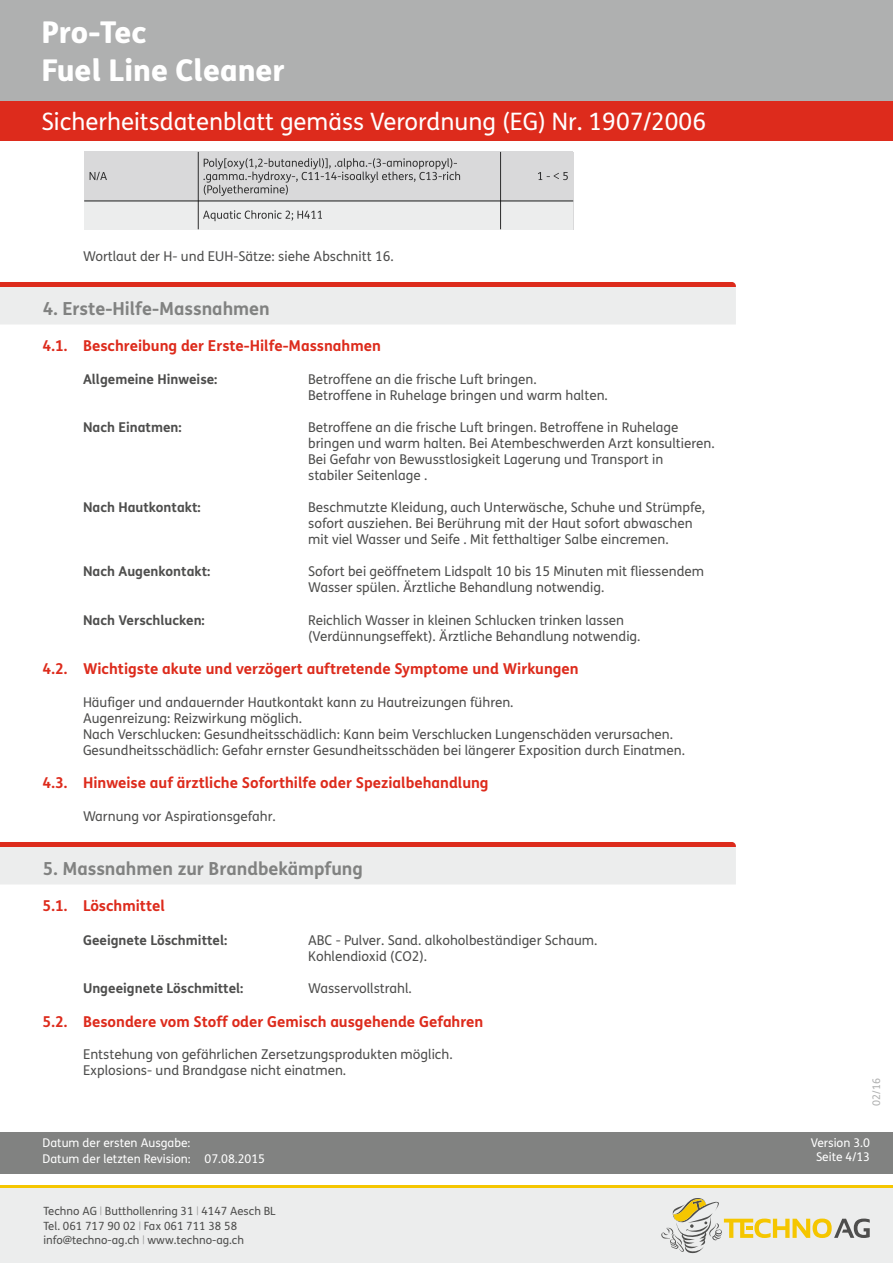
<style>
.page{position:relative;width:893px;height:1263px;background:#fff}
.page>*{position:absolute;margin:0;border:0;box-sizing:border-box;transform-origin:0 0}
.t1{font:700 30px/37.7px "FS Me";color:#fff}
.t2{font:24px "FS Me";color:#fff}
.t3{font:700 18px "FS Me";color:#818281}
.t4{font:700 15px "FS Me";color:#dd2b1c}
.t5{font:13.5px/16px "FS Me";color:#4e4e4d}
.t6{font:700 13.5px "FS Me";color:#4e4e4d}
.t7{font:12px/14.2px "FS Me";color:#fff;text-align:center}
.t8{font:11.4px/14.4px "FS Me";color:#4e4e4d}
.t9{font:10.5px "FS Me";color:#afb0b0}
.t10{font:8.1px "FS Me";color:#999}
</style>
<div class="page">
<div style="left:0;top:1132px;width:893px;height:41px;background:#818281"></div>
<div style="left:0;top:1185px;width:893px;height:78px;background:#eceded"></div>
<hr style="left:0;top:1185px;width:893px;height:3px;background:#f5c600">
<div style="left:0;top:0;width:893px;height:102px;background:#afb0b0"></div>
<div style="left:0;top:102px;width:893px;height:39px;background:#dd2b1c"></div>
<svg style="left:661px;top:1198px;width:209px;height:55px"></svg>
<div style="left:0;top:287px;width:736px;height:37px;background:#eceded"></div>
<div style="left:0;top:282px;width:736px;height:5px;background:#dd2b1c"></div>
<div style="left:84px;top:152px;width:114px;height:49px;background:#d9d9da"></div>
<svg style="left:90px;top:172px;width:17px;height:8px"></svg>
<div style="left:198px;top:152px;width:303px;height:49px;background:#d9d9da"></div>
<svg style="left:203px;top:158px;width:257px;height:38px"></svg>
<div style="left:501px;top:152px;width:72px;height:49px;background:#d9d9da"></div>
<svg style="left:538px;top:172px;width:30px;height:8px"></svg>
<div style="left:84px;top:201px;width:114px;height:28px;background:#eceded"></div>
<div style="left:198px;top:201px;width:303px;height:28px;background:#eceded"></div>
<svg style="left:203px;top:210px;width:119px;height:11px"></svg>
<div style="left:501px;top:201px;width:72px;height:28px;background:#eceded"></div>
<hr style="left:198px;top:152px;width:1px;height:77px;background:#323232">
<hr style="left:500px;top:152px;width:1px;height:77px;background:#323232">
<hr style="left:84px;top:201px;width:114px;height:1px;background:#151616">
<hr style="left:198px;top:201px;width:303px;height:1px;background:#151616">
<hr style="left:500px;top:201px;width:73px;height:1px;background:#151616">
<div style="left:0;top:847px;width:736px;height:37px;background:#eceded"></div>
<div style="left:0;top:842px;width:736px;height:5px;background:#dd2b1c"></div>
<h1 class="t1" style="left:42px;top:17px;width:245px">Pro-Tec<br>Fuel Line Cleaner</h1>
<h2 class="t2" style="left:42px;top:112px;width:666px">Sicherheitsdatenblatt gemäss Verordnung (EG) Nr. 1907/2006</h2>
<p class="t5" style="left:83px;top:249px;width:312px">Wortlaut der H- und EUH-Sätze: siehe Abschnitt 16.</p>
<h3 class="t3" style="left:43px;top:301px;width:228px">4. Erste-Hilfe-Massnahmen</h3>
<p class="t4" style="left:43px;top:340px;width:340px">4.1. Beschreibung der Erste-Hilfe-Massnahmen</p>
<p class="t6" style="left:83px;top:373px;width:136px">Allgemeine Hinweise:</p>
<p class="t5" style="left:308px;top:372px;width:301px">Betroffene an die frische Luft bringen.<br>Betroffene in Ruhelage bringen und warm halten.</p>
<p class="t6" style="left:83px;top:422px;width:100px">Nach Einatmen:</p>
<p class="t5" style="left:308px;top:420px;width:408px">Betroffene an die frische Luft bringen. Betroffene in Ruhelage bringen und warm halten. Bei Atembeschwerden Arzt konsultieren.<br>Bei Gefahr von Bewusstlosigkeit Lagerung und Transport in<br>stabiler Seitenlage .</p>
<p class="t6" style="left:83px;top:502px;width:119px">Nach Hautkontakt:</p>
<p class="t5" style="left:308px;top:501px;width:398px">Beschmutzte Kleidung, auch Unterwäsche, Schuhe und Strümpfe, sofort ausziehen. Bei Berührung mit der Haut sofort abwaschen mit viel Wasser und Seife . Mit fetthaltiger Salbe eincremen.</p>
<p class="t6" style="left:83px;top:566px;width:129px">Nach Augenkontakt:</p>
<p class="t5" style="left:308px;top:565px;width:397px">Sofort bei geöffnetem Lidspalt 10 bis 15 Minuten mit fliessendem<br>Wasser spülen. Ärztliche Behandlung notwendig.</p>
<p class="t6" style="left:83px;top:614px;width:123px">Nach Verschlucken:</p>
<p class="t5" style="left:308px;top:613px;width:334px">Reichlich Wasser in kleinen Schlucken trinken lassen (Verdünnungseffekt). Ärztliche Behandlung notwendig.</p>
<p class="t4" style="left:43px;top:663px;width:538px">4.2. Wichtigste akute und verzögert auftretende Symptome und Wirkungen</p>
<p class="t5" style="left:83px;top:695px;width:603px">Häufiger und andauernder Hautkontakt kann zu Hautreizungen führen.<br>Augenreizung: Reizwirkung möglich.<br>Nach Verschlucken: Gesundheitsschädlich: Kann beim Verschlucken Lungenschäden verursachen.<br>Gesundheitsschädlich: Gefahr ernster Gesundheitsschäden bei längerer Exposition durch Einatmen.</p>
<p class="t4" style="left:43px;top:777px;width:447px">4.3. Hinweise auf ärztliche Soforthilfe oder Spezialbehandlung</p>
<p class="t5" style="left:83px;top:809px;width:194px">Warnung vor Aspirationsgefahr.</p>
<h3 class="t3" style="left:43px;top:861px;width:322px">5. Massnahmen zur Brandbekämpfung</h3>
<p class="t4" style="left:43px;top:899px;width:124px">5.1. Löschmittel</p>
<p class="t6" style="left:83px;top:935px;width:146px">Geeignete Löschmittel:</p>
<p class="t5" style="left:308px;top:934px;width:291px">ABC - Pulver. Sand. alkoholbeständiger Schaum.<br>Kohlendioxid (CO2).</p>
<p class="t6" style="left:83px;top:983px;width:162px">Ungeeignete Löschmittel:</p>
<p class="t5" style="left:308px;top:982px;width:105px">Wasservollstrahl.</p>
<p class="t4" style="left:43px;top:1015px;width:442px">5.2. Besondere vom Stoff oder Gemisch ausgehende Gefahren</p>
<p class="t5" style="left:83px;top:1048px;width:371px">Entstehung von gefährlichen Zersetzungsprodukten möglich.<br>Explosions- und Brandgase nicht einatmen.</p>
<p class="t7" style="left:43px;top:1136px;width:224px;line-height:15.8px;text-align:left">Datum der ersten Ausgabe:<br>Datum der letzten Revision: 07.08.2015</p>
<p class="t8" style="left:43px;top:1205px;width:234px">Techno AG Butthollenring 31 4147 Aesch BL<br>Tel. 061 717 90 02 Fax 061 711 38 58 info@techno-ag.ch www.techno-ag.ch</p>
<p class="t10" style="left:100px;top:1207px;width:4px">|</p>
<p class="t10" style="left:196px;top:1207px;width:4px">|</p>
<p class="t10" style="left:139px;top:1221px;width:4px">|</p>
<p class="t10" style="left:142px;top:1236px;width:4px">|</p>
<p class="t9" style="left:872px;top:1106px;width:29px;rotate:-90deg">02/16</p>
<p class="t7" style="left:811px;top:1137px;width:61px">Version 3.0<br>Seite 4/13</p>
</div>
